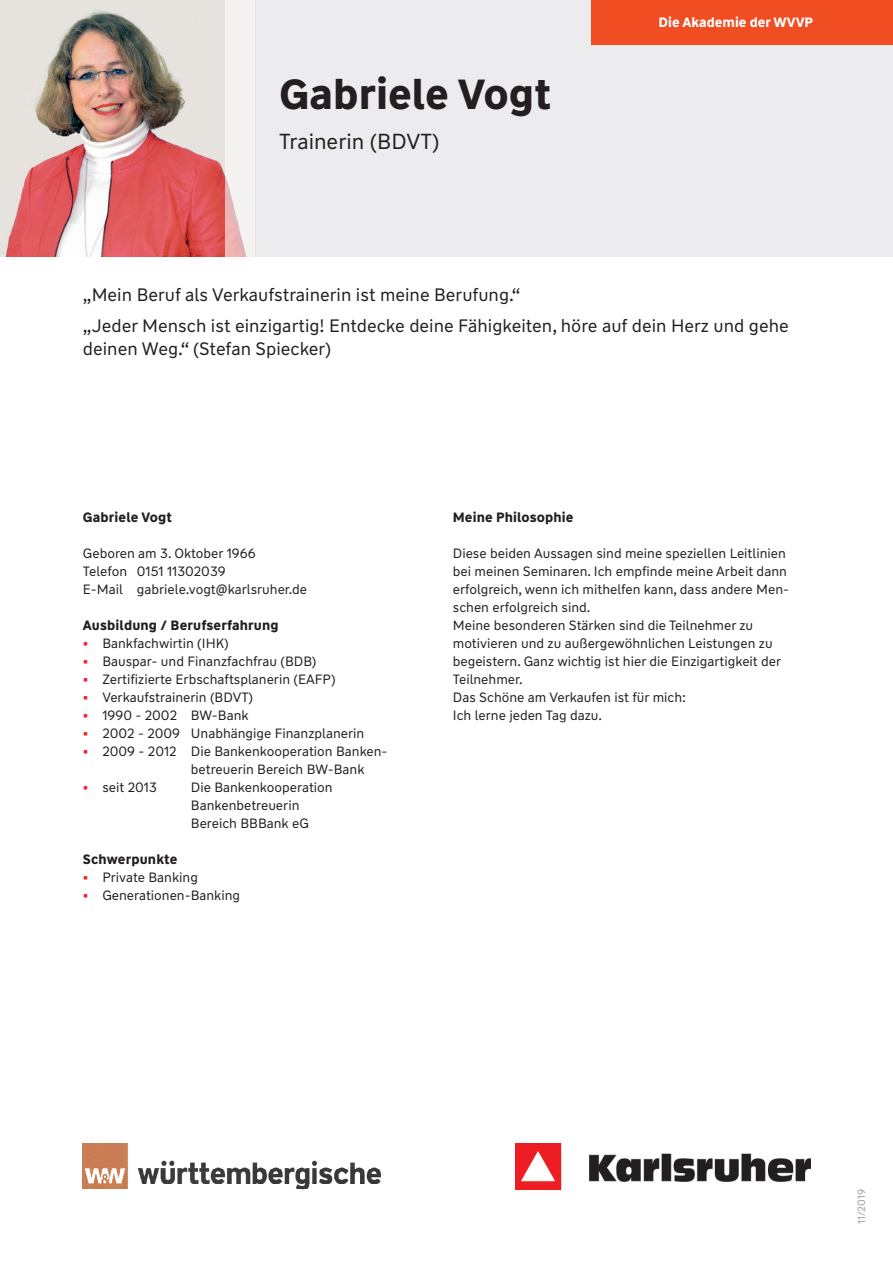
<style>
.page{position:relative;width:893px;height:1263px;background:#fff}
.page>*{position:absolute;margin:0;border:0;box-sizing:border-box;transform-origin:0 0}
.t1{font:700 42px "WW Type";color:#231f20}
.t2{font:21.75px "WW Type";color:#231f20}
.t3{font:18px/31px "WW Type";color:#231f20}
.t4{font:13.5px/18px "WW Type";color:#231f20}
.t5{font:700 13.5px "WW Type";letter-spacing:.01em;color:#231f20}
.t6{font:700 13.5px "WW Type";color:#fff}
.t7{font:10.5px "WW Type";color:#a39d9b}
.s1{font-weight:700;color:#ee1d23}
</style>
<div class="page">
<div style="left:0;top:0;width:893px;height:257px;background:#ececee"></div>
<div style="left:591px;top:0;width:302px;height:44px;background:#f04d22"></div>
<img style="left:83px;top:1143px;width:297px;height:47px">
<img style="left:516px;top:1143px;width:294px;height:46px">
<img style="left:0;top:0;width:225px;height:257px">
<svg style="left:225px;top:176px;width:21px;height:81px"></svg>
<h1 class="t1" style="left:279px;top:67px;width:274px">Gabriele Vogt</h1>
<h2 class="t2" style="left:279px;top:127px;width:162px">Trainerin (BDVT)</h2>
<p class="t6" style="left:658px;top:14px;width:156px">Die Akademie der WVVP</p>
<h3 class="t3" style="left:83px;top:279px;width:707px">„Mein Beruf als Verkaufstrainerin ist meine Berufung.“<br>„Jeder Mensch ist einzigartig! Entdecke deine Fähigkeiten, höre auf dein Herz und gehe</h3>
<h3 class="t3" style="left:83px;top:333px;width:250px">deinen Weg.“ (Stefan Spiecker)</h3>
<p class="t5" style="left:83px;top:508px;width:91px">Gabriele Vogt</p>
<p class="t4" style="left:83px;top:544px;width:226px">Geboren am 3. Oktober 1966<br>Telefon 0151 11302039<br>E-Mail gabriele.vogt@karlsruher.de</p>
<p class="t5" style="left:83px;top:616px;width:197px">Ausbildung / Berufserfahrung</p>
<p class="t4" style="left:83px;top:634px;width:147px"><span class="s1">•</span> Bankfachwirtin (IHK)</p>
<p class="t4" style="left:83px;top:652px;width:235px"><span class="s1">•</span> Bauspar- und Finanzfachfrau (BDB)</p>
<p class="t4" style="left:83px;top:670px;width:254px"><span class="s1">•</span> Zertifizierte Erbschaftsplanerin (EAFP)</p>
<p class="t4" style="left:83px;top:688px;width:172px"><span class="s1">•</span> Verkaufstrainerin (BDVT)</p>
<p class="t4" style="left:83px;top:706px;width:167px"><span class="s1">•</span> 1990 - 2002 BW-Bank</p>
<p class="t4" style="left:83px;top:724px;width:283px"><span class="s1">•</span> 2002 - 2009 Unabhängige Finanzplanerin</p>
<p class="t4" style="left:191px;top:742px;width:198px;text-indent:-108px"><span class="s1">•</span> 2009 - 2012 Die Bankenkooperation Banken&shy;betreuerin Bereich BW-Bank</p>
<p class="t4" style="left:83px;top:778px;width:75px"><span class="s1">•</span> seit 2013</p>
<p class="t4" style="left:191px;top:778px;width:143px">Die Bankenkooperation<br>Bankenbetreuerin<br>Bereich BBBank eG</p>
<p class="t5" style="left:83px;top:850px;width:96px">Schwerpunkte</p>
<p class="t4" style="left:83px;top:868px;width:116px"><span class="s1">•</span> Private Banking</p>
<p class="t4" style="left:83px;top:886px;width:159px"><span class="s1">•</span> Generationen-Banking</p>
<p class="t5" style="left:453px;top:508px;width:122px">Meine Philosophie</p>
<p class="t4" style="left:453px;top:544px;width:338px">Diese beiden Aussagen sind meine speziellen Leitlinien bei meinen Seminaren. Ich empfinde meine Arbeit dann erfolgreich, wenn ich mithelfen kann, dass andere Men&shy;schen erfolgreich sind.<br>Meine besonderen Stärken sind die Teilnehmer zu motivieren und zu außergewöhnlichen Leistungen zu begeistern. Ganz wichtig ist hier die Einzigartigkeit der Teilnehmer.<br>Das Schöne am Verkaufen ist für mich:<br>Ich lerne jeden Tag dazu.</p>
<p class="t7" style="left:855px;top:1224px;width:37px;rotate:-90deg">11/2019</p>
</div>
